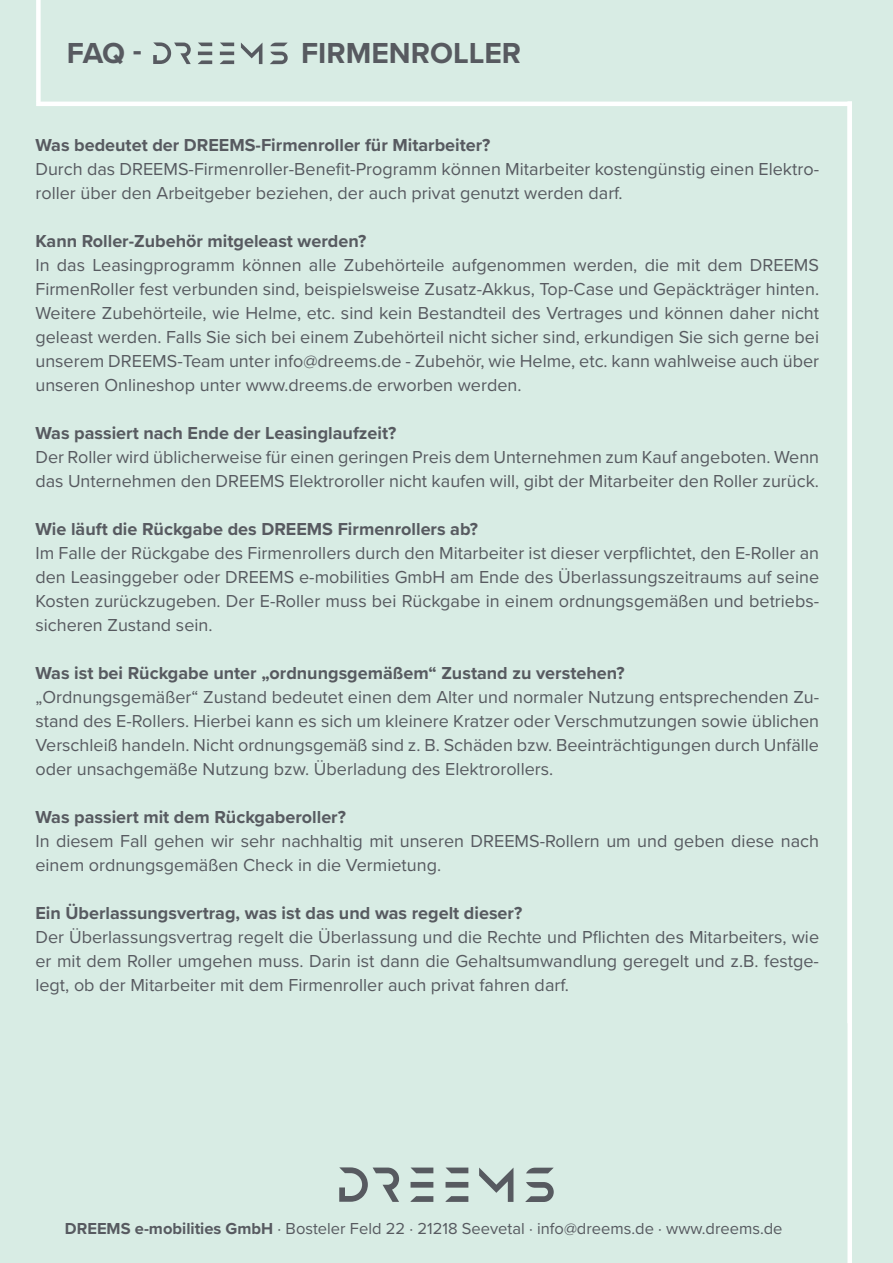
<style>
.page{position:relative;width:893px;height:1263px;background:#d8ece4}
.page>*{position:absolute;margin:0;border:0;box-sizing:border-box;transform-origin:0 0}
.t1{font:700 30px "Proxima Nova";color:#575a60}
.t2{font:18px/24px "Proxima Nova";color:#575a60;text-align:justify}
.t3{font:700 18px "Proxima Nova";color:#575a60}
.t4{font:16.5px "Proxima Nova";color:#575a60}
.s1{font-weight:700}
</style>
<div class="page">
<svg style="left:153px;top:42px;width:38px;height:22px"></svg>
<svg style="left:198px;top:43px;width:14px;height:21px"></svg>
<svg style="left:220px;top:43px;width:14px;height:21px"></svg>
<svg style="left:241px;top:43px;width:21px;height:21px"></svg>
<svg style="left:270px;top:43px;width:18px;height:21px"></svg>
<div style="left:36px;top:0;width:5px;height:102px;background:#fff"></div>
<hr style="left:36px;top:102px;width:816px;height:4px;background:#fff">
<div style="left:847px;top:102px;width:5px;height:1161px;background:#fff"></div>
<svg style="left:339px;top:1167px;width:60px;height:35px"></svg>
<svg style="left:411px;top:1167px;width:22px;height:35px"></svg>
<svg style="left:446px;top:1167px;width:22px;height:35px"></svg>
<svg style="left:479px;top:1167px;width:34px;height:35px"></svg>
<svg style="left:525px;top:1168px;width:29px;height:34px"></svg>
<h1 class="t1" style="left:67px;top:31px;width:76px">FAQ -</h1>
<h1 class="t1" style="left:301px;top:31px;width:222px">FIRMENROLLER</h1>
<p class="t3" style="left:35px;top:132px;width:457px">Was bedeutet der DREEMS-Firmenroller für Mitarbeiter?</p>
<p class="t2" style="left:35px;top:157px;width:785px">Durch das DREEMS-Firmenroller-Benefit-Programm können Mitarbeiter kostengünstig einen Elektro&shy;roller über den Arbeitgeber beziehen, der auch privat genutzt werden darf.</p>
<p class="t3" style="left:35px;top:228px;width:332px">Kann Roller-Zubehör mitgeleast werden?</p>
<p class="t2" style="left:35px;top:253px;width:785px">In das Leasingprogramm können alle Zubehörteile aufgenommen werden, die mit dem DREEMS FirmenRoller fest verbunden sind, beispielsweise Zusatz-Akkus, Top-Case und Gepäckträger hinten.<br>Weitere Zubehörteile, wie Helme, etc. sind kein Bestandteil des Vertrages und können daher nicht geleast werden. Falls Sie sich bei einem Zubehörteil nicht sicher sind, erkundigen Sie sich gerne bei unserem DREEMS-Team unter info@dreems.de - Zubehör, wie Helme, etc. kann wahlweise auch über unseren Onlineshop unter www.dreems.de erworben werden.</p>
<p class="t3" style="left:35px;top:420px;width:362px">Was passiert nach Ende der Leasinglaufzeit?</p>
<p class="t2" style="left:35px;top:445px;width:785px">Der Roller wird üblicherweise für einen geringen Preis dem Unternehmen zum Kauf angeboten. Wenn das Unternehmen den DREEMS Elektroroller nicht kaufen will, gibt der Mitarbeiter den Roller zurück.</p>
<p class="t3" style="left:35px;top:516px;width:444px">Wie läuft die Rückgabe des DREEMS Firmenrollers ab?</p>
<p class="t2" style="left:35px;top:541px;width:785px">Im Falle der Rückgabe des Firmenrollers durch den Mitarbeiter ist dieser verpflichtet, den E-Roller an den Leasinggeber oder DREEMS e-mobilities GmbH am Ende des Überlassungszeitraums auf seine Kosten zurückzugeben. Der E-Roller muss bei Rückgabe in einem ordnungsgemäßen und betriebs&shy;sicheren Zustand sein.</p>
<p class="t3" style="left:35px;top:660px;width:591px">Was ist bei Rückgabe unter „ordnungsgemäßem“ Zustand zu verstehen?</p>
<p class="t2" style="left:35px;top:684px;width:785px">„Ordnungsgemäßer“ Zustand bedeutet einen dem Alter und normaler Nutzung entsprechenden Zu&shy;stand des E-Rollers. Hierbei kann es sich um kleinere Kratzer oder Verschmutzungen sowie üblichen Verschleiß handeln. Nicht ordnungsgemäß sind z. B. Schäden bzw. Beeinträchtigungen durch Unfälle oder unsachgemäße Nutzung bzw. Überladung des Elektrorollers.</p>
<p class="t3" style="left:35px;top:804px;width:312px">Was passiert mit dem Rückgaberoller?</p>
<p class="t2" style="left:35px;top:828px;width:785px">In diesem Fall gehen wir sehr nachhaltig mit unseren DREEMS-Rollern um und geben diese nach einem ordnungsgemäßen Check in die Vermietung.</p>
<p class="t3" style="left:35px;top:900px;width:488px">Ein Überlassungsvertrag, was ist das und was regelt dieser?</p>
<p class="t2" style="left:35px;top:924px;width:785px">Der Überlassungsvertrag regelt die Überlassung und die Rechte und Pflichten des Mitarbeiters, wie er mit dem Roller umgehen muss. Darin ist dann die Gehaltsumwandlung geregelt und z.B. festge&shy;legt, ob der Mitarbeiter mit dem Firmenroller auch privat fahren darf.</p>
<p class="t4" style="left:65px;top:1216px;width:719px"><span class="s1">DREEMS e-mobilities GmbH</span> · Bosteler Feld 22 · 21218 Seevetal · info@dreems.de · www.dreems.de</p>
</div>
